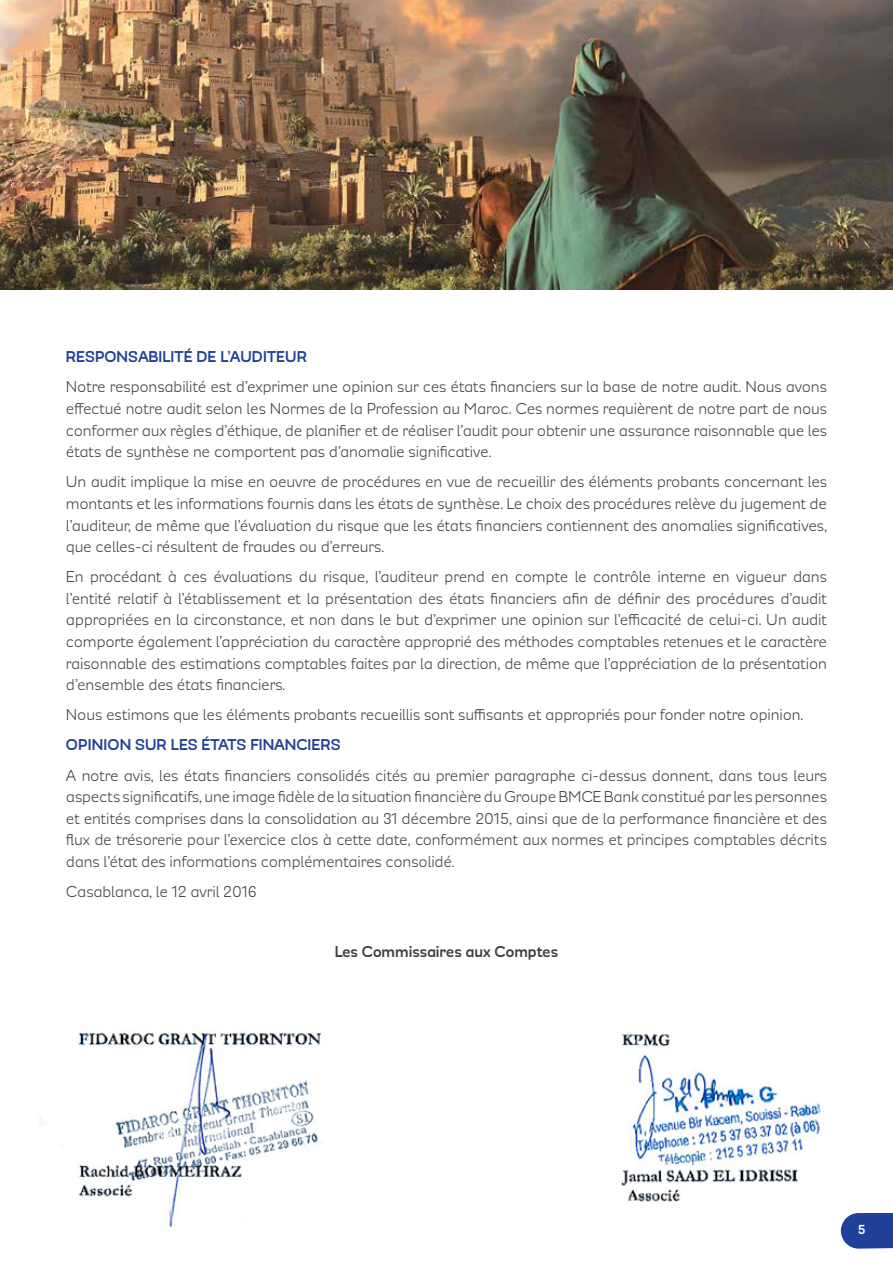
<style>
.page{position:relative;width:893px;height:1263px;background:#fff}
.page>*{position:absolute;margin:0;border:0;box-sizing:border-box;transform-origin:0 0}
.t1{font:18px/21.6px "Modernica";letter-spacing:-.01em;color:#414042;text-align:justify}
.t2{font:700 18px "Modernica";letter-spacing:.01em;color:#21409a}
.t3{font:700 18px "Modernica";color:#414042}
.t4{font:700 15px "Modernica";color:#fff}
</style>
<div class="page">
<svg style="left:841px;top:1213px;width:52px;height:35px;background:#304da0"></svg>
<img style="left:0;top:0;width:893px;height:289px">
<img style="left:38px;top:1028px;width:284px;height:199px">
<img style="left:621px;top:1034px;width:200px;height:168px">
<p class="t2" style="left:66px;top:349px;width:226px">RESPONSABILITÉ DE L’AU DITEUR</p>
<p class="t1" style="left:66px;top:376px;width:763px">Notre responsabilité est d’exprimer une opinion sur ces états financiers sur la base de notre audit. Nous avons effectué notre audit selon les Normes de la Profession au Maroc. Ces normes requièrent de notre part de nous conformer aux règles d’éthique, de planifier et de réaliser l’audit pour obtenir une assurance raisonnable que les états de synthèse ne comportent pas d’anomalie significative.</p>
<p class="t1" style="left:66px;top:471px;width:763px">Un audit implique la mise en oeuvre de procédures en vue de recueillir des éléments probants concernant les montants et les informations fournis dans les états de synthèse. Le choix des procédures relève du jugement de l’auditeur, de même que l’évaluation du risque que les états financiers contiennent des anomalies significatives, que celles-ci résultent de fraudes ou d’erreurs.</p>
<p class="t1" style="left:66px;top:566px;width:763px">En procédant à ces évaluations du risque, l’auditeur prend en compte le contrôle interne en vigueur dans l’entité relatif à l’établissement et la présentation des états financiers afin de définir des procédures d’audit appropriées en la circonstance, et non dans le but d’exprimer une opinion sur l’efficacité de celui-ci. Un audit comporte également l’appréciation du caractère approprié des méthodes comptables retenues et le caractère raisonnable des estimations comptables faites par la direction, de même que l’appréciation de la présentation d’ensemble des états financiers.</p>
<p class="t1" style="left:66px;top:704px;width:739px">Nous estimons que les éléments probants recueillis sont suffisants et appropriés pour fonder notre opinion.</p>
<p class="t2" style="left:66px;top:737px;width:276px">OPINION SUR LES ÉTATS FINANCIERS</p>
<p class="t1" style="left:66px;top:765px;width:763px">A notre avis, les états financiers consolidés cités au premier paragraphe ci-dessus donnent, dans tous leurs aspects significatifs, une image fidèle de la situation financière du Groupe BMCE Bank constitué par les personnes et entités comprises dans la consolidation au 31 décembre 2015, ainsi que de la performance financière et des flux de trésorerie pour l’exercice clos à cette date, conformément aux normes et principes comptables décrits dans l’état des informations complémentaires consolidé.</p>
<p class="t1" style="left:66px;top:881px;width:192px">Casablanca, le 12 avril 2016</p>
<p class="t3" style="left:335px;top:943px;width:225px">LES COMMISSAIRES AUX COMPTES</p>
<p class="t4" style="left:858px;top:1223px;width:9px">5</p>
</div>
